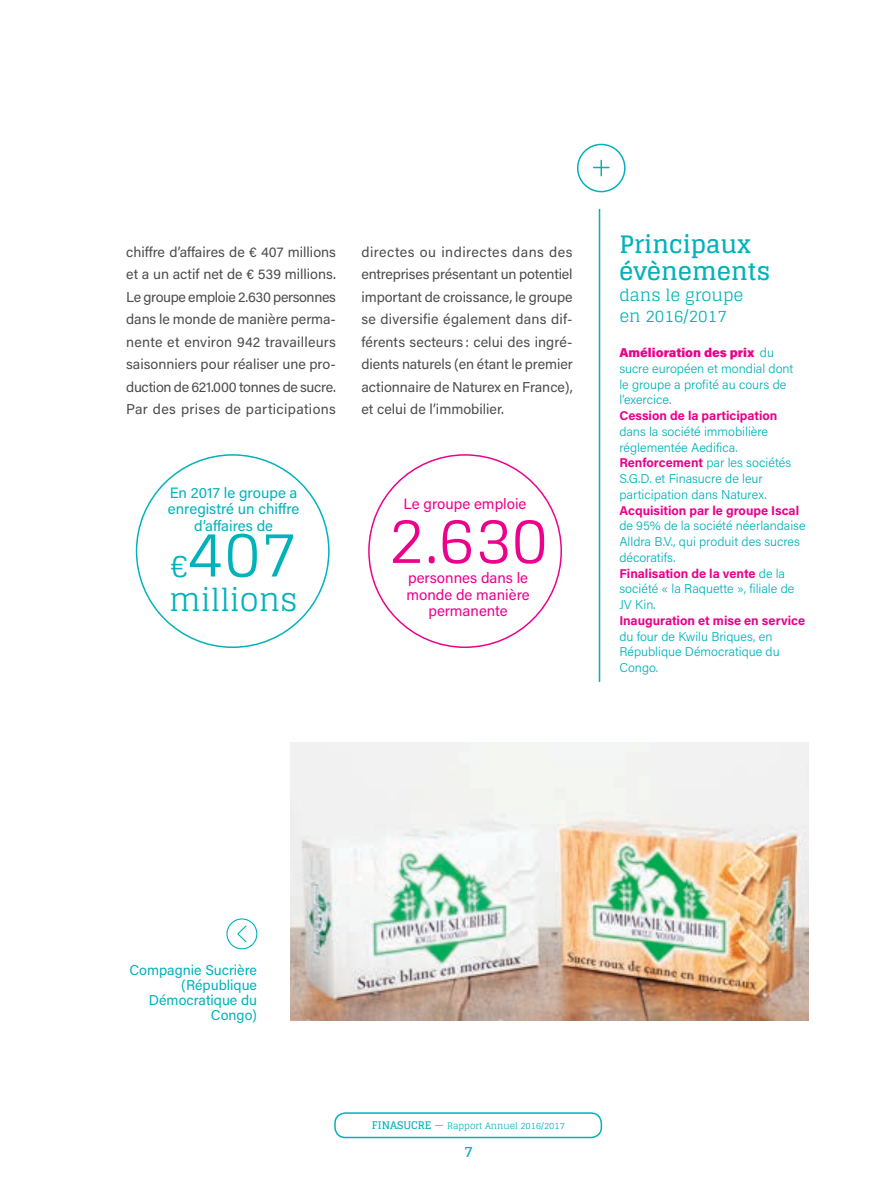
<style>
.page{position:relative;width:893px;height:1191px;background:#fff}
.page>*{position:absolute;margin:0;border:0;box-sizing:border-box;transform-origin:0 0}
.t1{font:62.7px "Glegoo";color:#ec008c}
.t2{font:62.7px "Glegoo";color:#00b2ba}
.t3{font:31.05px "Glegoo";color:#00b2ba}
.t4{font:700 24px/27px "Glegoo";color:#00b2ba}
.t5{font:16.5px/21px "Glegoo";color:#00b2ba}
.t6{font:15px/16.5px "Acumin Pro";color:#ec008c;text-align:center}
.t7{font:15px/16.5px "Acumin Pro";color:#00b2ba;text-align:center}
.t8{font:700 15px "Glegoo";color:#00b2ba}
.t9{font:14.25px/22.5px "Acumin Pro";color:#4d4d4f;text-align:justify}
.t10{font:14.25px/15px "Acumin Pro";color:#00b2ba;text-align:right}
.t11{font:300 12.75px/15.8px "Acumin Pro";color:#00b2ba}
.t12{font:700 12.75px "Acumin Pro";color:#ec008c}
.t13{font:9px "Glegoo";color:#00b2ba}
.s1{font-size:31.05px}
.s2{font-weight:900;color:#ec008c}
.s3{font-weight:700;color:#ec008c}
.s4{font-weight:700;font-size:10.5px}
.s5{font-size:10.5px}
</style>
<div class="page">
<div style="left:334px;top:1112px;width:268px;height:26px;border:2px solid #00b2ba;border-radius:10px"></div>
<div style="left:577px;top:144px;width:49px;height:48px;border:2px solid #00b2ba;border-radius:50%"></div>
<svg style="left:594px;top:160px;width:15px;height:16px"></svg>
<hr style="left:599px;top:209px;width:1px;height:473px;background:#00b2ba">
<img style="left:290px;top:742px;width:518px;height:278px">
<svg style="left:237px;top:925px;width:10px;height:18px"></svg>
<div style="left:226px;top:918px;width:31px;height:31px;border:1px solid #00b2ba;border-radius:50%"></div>
<p class="t9" style="left:126px;top:240px;width:211px">chiffre d’affaires de € 407 millions et a un actif net de € 539 millions.<br>Le groupe emploie 2.630 personnes dans le monde de manière perma&shy;nente et environ 942 travailleurs saisonniers pour réaliser une pro&shy;duction de 621.000 tonnes de sucre.<br>Par des prises de participations</p>
<p class="t9" style="left:361px;top:240px;width:213px">directes ou indirectes dans des entreprises présentant un potentiel important de croissance, le groupe se diversifie également dans dif&shy;férents secteurs : celui des ingré&shy;dients naturels (en étant le premier actionnaire de Naturex en France), et celui de l’immobilier.</p>
<p class="t7" style="left:168px;top:483px;width:133px">En 2017 le groupe a enregistré un chiffre d’affaires de</p>
<h1 class="t2" style="left:170px;top:518px;width:129px"><span class="s1">€</span>407</h1>
<h2 class="t3" style="left:169px;top:582px;width:130px">millions</h2>
<p class="t6" style="left:403px;top:495px;width:125px">Le groupe emploie</p>
<h1 class="t1" style="left:388px;top:504px;width:161px">2.630</h1>
<p class="t6" style="left:406px;top:569px;width:125px">personnes dans le monde de manière permanente</p>
<h3 class="t4" style="left:619px;top:231px;width:153px">Principaux évènements</h3>
<p class="t5" style="left:619px;top:285px;width:126px">dans le groupe en 2016/2017</p>
<p class="t11" style="left:619px;top:344px;width:176px"><span class="s2">Amélioration des prix</span> du sucre européen et mondial dont le groupe a profité au cours de l’exercice.</p>
<p class="t12" style="left:619px;top:407px;width:160px">Cession de la participation</p>
<p class="t11" style="left:619px;top:423px;width:173px">dans la société immobilière réglementée Aedifica.<br><span class="s3">Renforcement</span> par les sociétés<br>S.G.D. et Finasucre de leur participation dans Naturex.</p>
<p class="t12" style="left:619px;top:501px;width:181px">Acquisition par le groupe Iscal</p>
<p class="t11" style="left:619px;top:517px;width:188px">de 95% de la société néerlandaise<br>Alldra B.V., qui produit des sucres décoratifs.<br><span class="s3">Finalisation de la vente</span> de la société « la Raquette », filiale de<br>JV Kin.</p>
<p class="t12" style="left:619px;top:611px;width:187px">Inauguration et mise en service</p>
<p class="t11" style="left:619px;top:628px;width:162px">du four de Kwilu Briques, en<br>République Démocratique du<br>Congo.</p>
<p class="t10" style="left:129px;top:961px;width:129px">Compagnie Sucrière (République<br>Démocratique du<br>Congo)</p>
<p class="t13" style="left:372px;top:1121px;width:194px"><span class="s4">FINASUCRE</span> <span class="s5">—</span> Rapport Annuel 2016/2017</p>
<p class="t8" style="left:464px;top:1142px;width:10px">7</p>
</div>
